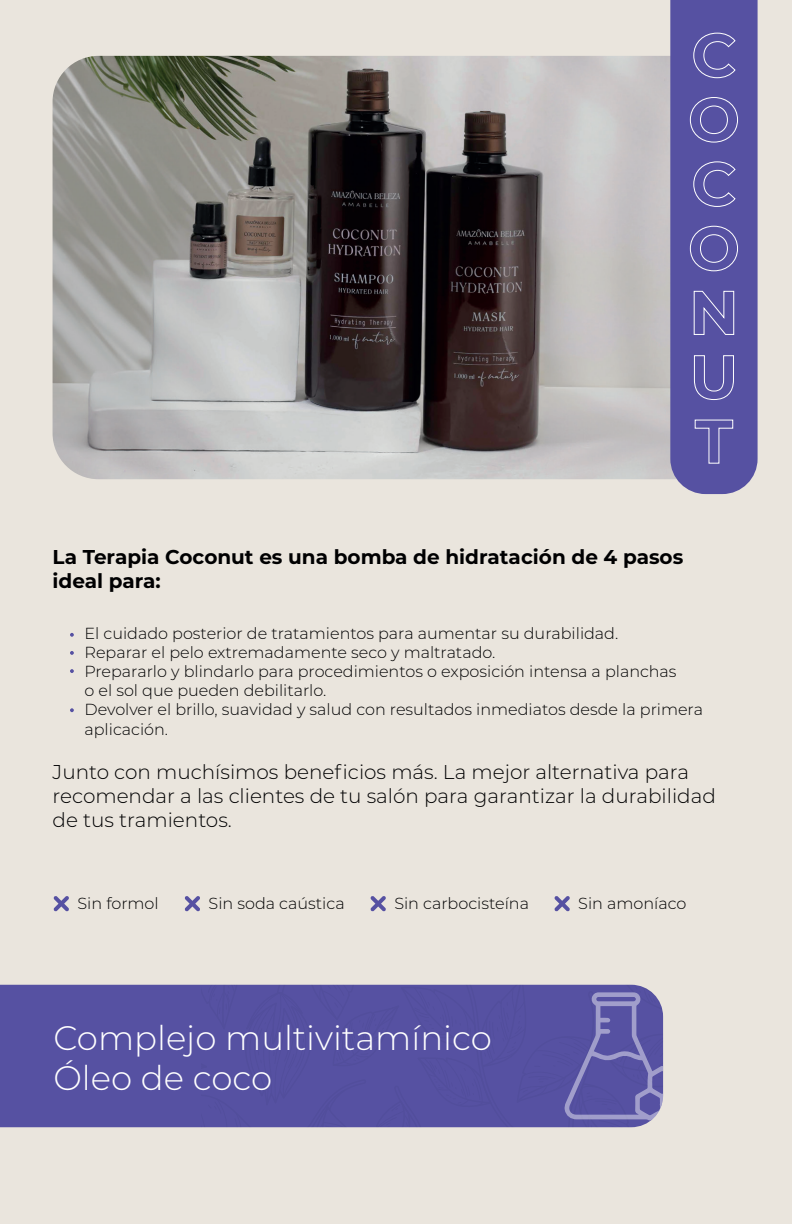
<style>
.page{position:relative;width:792px;height:1224px;background:#eae5dd}
.page>*{position:absolute;margin:0;border:0;box-sizing:border-box;transform-origin:0 0}
.t1{font:300 34px/40.8px "Montserrat";color:#fff}
.t2{font:300 20px/24px "Montserrat";color:#000001}
.t3{font:700 20px/24px "Montserrat";color:#000001}
.t4{font:300 16px/19.2px "Montserrat";color:#000001}
</style>
<div class="page">
<svg style="left:54px;top:896px;width:15px;height:15px"></svg>
<svg style="left:185px;top:896px;width:15px;height:15px"></svg>
<svg style="left:370px;top:896px;width:16px;height:15px"></svg>
<svg style="left:554px;top:896px;width:16px;height:15px"></svg>
<img style="left:53px;top:56px;width:617px;height:423px">
<div style="left:670px;top:0;width:88px;height:494px;background:#5651a2"></div>
<svg style="left:693px;top:32px;width:43px;height:47px;background:#6661ab"></svg>
<svg style="left:689px;top:97px;width:50px;height:46px;background:#6662ab"></svg>
<svg style="left:693px;top:161px;width:43px;height:46px;background:#6662ab"></svg>
<svg style="left:689px;top:225px;width:50px;height:47px;background:#6662ab"></svg>
<svg style="left:693px;top:290px;width:42px;height:45px;background:#6b67ad"></svg>
<svg style="left:693px;top:355px;width:41px;height:46px;background:#6964ac"></svg>
<svg style="left:694px;top:419px;width:40px;height:45px;background:#6560aa"></svg>
<svg style="left:70px;top:633px;width:4px;height:4px"></svg>
<svg style="left:70px;top:651px;width:4px;height:4px"></svg>
<svg style="left:70px;top:669px;width:4px;height:4px"></svg>
<svg style="left:70px;top:708px;width:4px;height:4px"></svg>
<div style="left:0;top:985px;width:201px;height:142px;background:#5651a2"></div>
<div style="left:201px;top:985px;width:462px;height:142px;background:#5651a2"></div>
<svg style="left:565px;top:992px;width:98px;height:128px"></svg>
<p class="t3" style="left:53px;top:544px;width:632px">La Terapia Coconut es una bomba de hidratación de 4 pasos ideal para:</p>
<p class="t4" style="left:85px;top:623px;width:620px">El cuidado posterior de tratamientos para aumentar su durabilidad.<br>Reparar el pelo extremadamente seco y maltratado.<br>Prepararlo y blindarlo para procedimientos o exposición intensa a planchas<br>o el sol que pueden debilitarlo.<br>Devolver el brillo, suavidad y salud con resultados inmediatos desde la primera aplicación.</p>
<p class="t2" style="left:53px;top:759px;width:665px">Junto con muchísimos beneficios más. La mejor alternativa para recomendar a las clientes de tu salón para garantizar la durabilidad de tus tramientos.</p>
<p class="t4" style="left:77px;top:893px;width:83px">Sin formol</p>
<p class="t4" style="left:209px;top:893px;width:138px">Sin soda caústica</p>
<p class="t4" style="left:394px;top:893px;width:136px">Sin carbocisteína</p>
<p class="t4" style="left:578px;top:893px;width:110px">Sin amoníaco</p>
<h1 class="t1" style="left:53px;top:1016px;width:440px">Complejo multivitamínico<br>Óleo de coco</h1>
</div>
